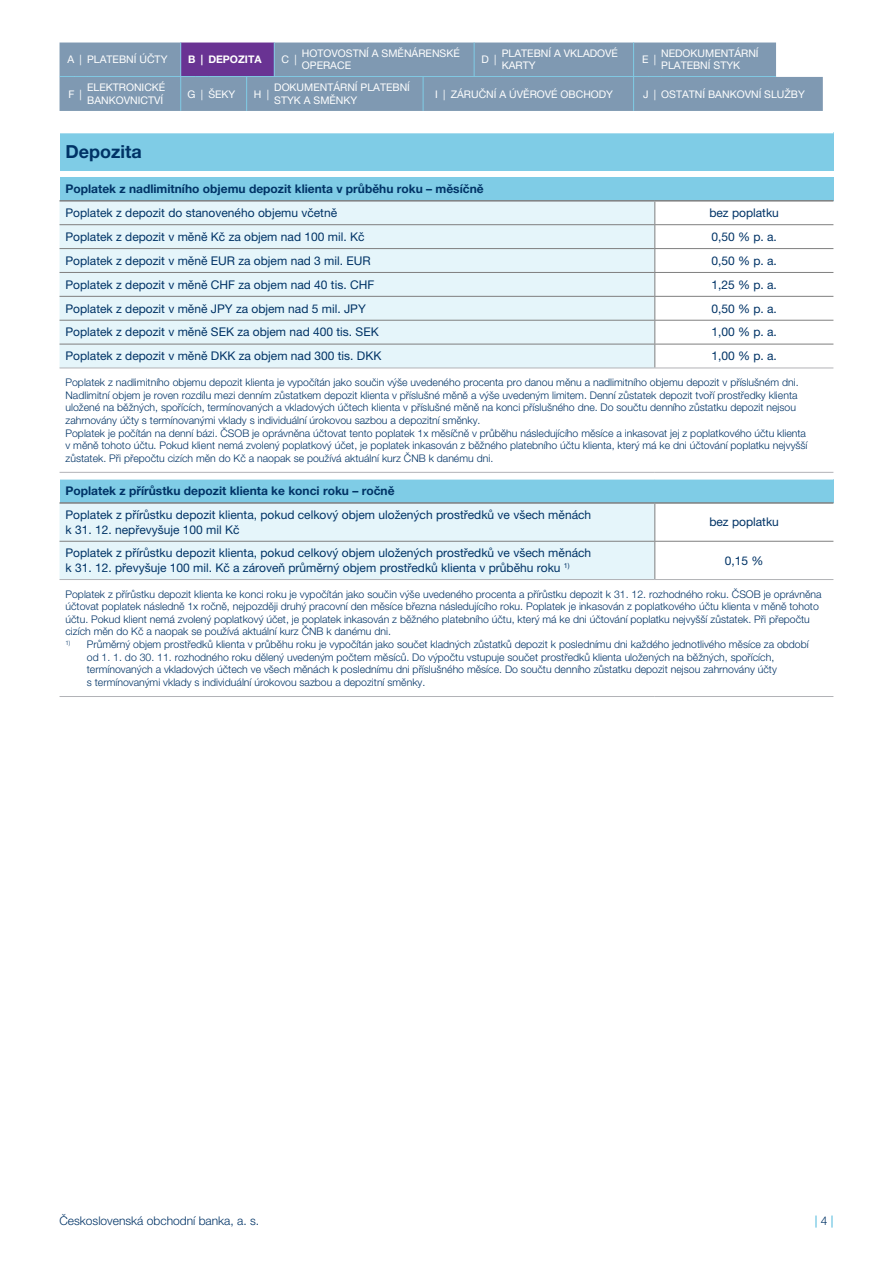
<style>
.page{position:relative;width:893px;height:1263px;background:#fff}
.page>*{position:absolute;margin:0;border:0;box-sizing:border-box;transform-origin:0 0}
.Nadpis_hlavni_2{font:700 18px "Helvetica Neue LT Pro";color:#036}
.Normal_polozka{font:12px/14.4px "Helvetica Neue LT Pro";color:#036}
.Nadpis_hlavni_3{font:700 12px "Helvetica Neue LT Pro";color:#036}
.Normal_polozka_upros{font:12px "Helvetica Neue LT Pro";color:#036}
.t1{font:300 12px "Helvetica Neue LT Pro";color:#036}
.t2{font:300 12px "Helvetica Neue LT Pro";color:#0099cd}
.Normal_poznamka_bez{font:300 10.5px/12.6px "Helvetica Neue LT Pro";color:#036}
.Normal_poznamka{font:300 10.5px/12.6px "Helvetica Neue LT Pro";color:#036}
.t3{font:10.5px/12.6px "Helvetica Neue LT Pro";color:#fff}
.t4{font:700 10.5px "Helvetica Neue LT Pro";color:#fff}
.s1{color:#036}
</style>
<div class="page">
<div style="left:60px;top:133px;width:773px;height:38px;background:#7fcce6"></div>
<div style="left:60px;top:177px;width:773px;height:24px;background:#7fcce6"></div>
<div style="left:60px;top:202px;width:594px;height:166px;background:#e5f5fa"></div>
<hr style="left:60px;top:472px;width:595px;height:1px;background:#b2b3b7">
<hr style="left:655px;top:472px;width:178px;height:1px;background:#b2b3b7">
<hr style="left:60px;top:200px;width:595px;height:2px;background:#7f7f7f">
<hr style="left:655px;top:200px;width:178px;height:2px;background:#7f7f7f">
<hr style="left:60px;top:224px;width:595px;height:1px;background:#7f7f7f">
<hr style="left:655px;top:224px;width:178px;height:1px;background:#7f7f7f">
<hr style="left:60px;top:248px;width:595px;height:1px;background:#7f7f7f">
<hr style="left:655px;top:248px;width:178px;height:1px;background:#7f7f7f">
<hr style="left:60px;top:272px;width:595px;height:1px;background:#7f7f7f">
<hr style="left:655px;top:272px;width:178px;height:1px;background:#7f7f7f">
<hr style="left:60px;top:296px;width:595px;height:1px;background:#7f7f7f">
<hr style="left:655px;top:296px;width:178px;height:1px;background:#7f7f7f">
<hr style="left:60px;top:320px;width:595px;height:1px;background:#7f7f7f">
<hr style="left:655px;top:320px;width:178px;height:1px;background:#7f7f7f">
<hr style="left:60px;top:344px;width:595px;height:1px;background:#7f7f7f">
<hr style="left:655px;top:344px;width:178px;height:1px;background:#7f7f7f">
<svg style="left:654px;top:202px;width:1px;height:166px"></svg>
<hr style="left:60px;top:368px;width:595px;height:1px;background:#b2b3b7">
<hr style="left:655px;top:368px;width:178px;height:1px;background:#b2b3b7">
<div style="left:60px;top:479px;width:773px;height:24px;background:#7fcce6"></div>
<div style="left:60px;top:504px;width:594px;height:75px;background:#e5f5fa"></div>
<hr style="left:60px;top:696px;width:595px;height:1px;background:#b2b3b7">
<hr style="left:655px;top:696px;width:178px;height:1px;background:#b2b3b7">
<hr style="left:60px;top:502px;width:595px;height:2px;background:#7f7f7f">
<hr style="left:655px;top:502px;width:178px;height:2px;background:#7f7f7f">
<hr style="left:60px;top:479px;width:595px;height:1px;background:#fff">
<hr style="left:655px;top:479px;width:178px;height:1px;background:#fff">
<hr style="left:654px;top:504px;width:1px;height:37px;background:#7f7f7f">
<hr style="left:60px;top:541px;width:595px;height:1px;background:#7f7f7f">
<hr style="left:655px;top:541px;width:178px;height:1px;background:#7f7f7f">
<hr style="left:654px;top:542px;width:1px;height:37px;background:#7f7f7f">
<hr style="left:60px;top:579px;width:595px;height:1px;background:#b2b3b7">
<hr style="left:655px;top:579px;width:178px;height:1px;background:#b2b3b7">
<svg style="left:60px;top:43px;width:763px;height:68px;background:#8197b3"></svg>
<hr style="left:633px;top:77px;width:1px;height:34px;background:#80cce6">
<hr style="left:246px;top:77px;width:1px;height:34px;background:#80cce6">
<hr style="left:423px;top:77px;width:1px;height:34px;background:#80cce6">
<hr style="left:180px;top:77px;width:1px;height:34px;background:#80cce6">
<p class="t3" style="left:68px;top:53px;width:8px">A</p>
<p class="t3" style="left:80px;top:53px;width:4px">|</p>
<p class="t3" style="left:87px;top:53px;width:82px">PLATEBNÍ ÚČTY</p>
<p class="t4" style="left:188px;top:53px;width:9px">B</p>
<p class="t4" style="left:201px;top:53px;width:4px">|</p>
<p class="t4" style="left:208px;top:53px;width:55px">DEPOZITA</p>
<p class="t3" style="left:282px;top:53px;width:9px">C</p>
<p class="t3" style="left:294px;top:53px;width:4px">|</p>
<p class="t3" style="left:302px;top:47px;width:159px">HOTOVOSTNÍ A SMĚNÁRENSKÉ<br>OPERACE</p>
<p class="t3" style="left:482px;top:53px;width:9px">D</p>
<p class="t3" style="left:494px;top:53px;width:4px">|</p>
<p class="t3" style="left:502px;top:47px;width:118px">PLATEBNÍ A VKLADOVÉ<br>KARTY</p>
<p class="t3" style="left:642px;top:53px;width:8px">E</p>
<p class="t3" style="left:654px;top:53px;width:4px">|</p>
<p class="t3" style="left:661px;top:47px;width:99px">NEDOKUMENTÁRNÍ<br>PLATEBNÍ STYK</p>
<p class="t3" style="left:68px;top:88px;width:8px">F</p>
<p class="t3" style="left:80px;top:88px;width:4px">|</p>
<p class="t3" style="left:87px;top:81px;width:80px">ELEKTRONICKÉ<br>BANKOVNICTVÍ</p>
<p class="t3" style="left:188px;top:88px;width:9px">G</p>
<p class="t3" style="left:201px;top:88px;width:4px">|</p>
<p class="t3" style="left:208px;top:88px;width:29px">ŠEKY</p>
<p class="t3" style="left:254px;top:88px;width:9px">H</p>
<p class="t3" style="left:267px;top:88px;width:4px">|</p>
<p class="t3" style="left:274px;top:81px;width:137px">DOKUMENTÁRNÍ PLATEBNÍ<br>STYK A SMĚNKY</p>
<p class="t3" style="left:435px;top:88px;width:4px">I</p>
<p class="t3" style="left:443px;top:88px;width:4px">|</p>
<p class="t3" style="left:451px;top:88px;width:164px">ZÁRUČNÍ A ÚVĚROVÉ OBCHODY</p>
<p class="t3" style="left:643px;top:88px;width:7px">J</p>
<p class="t3" style="left:654px;top:88px;width:4px">|</p>
<p class="t3" style="left:661px;top:88px;width:145px">OSTATNÍ BANKOVNÍ SLUŽBY</p>
<p class="Nadpis_hlavni_2" style="left:66px;top:141px;width:78px">Depozita</p>
<p class="Nadpis_hlavni_3" style="left:66px;top:181px;width:420px">Poplatek z nadlimitního objemu depozit klienta v průběhu roku – měsíčně</p>
<p class="Normal_polozka" style="left:66px;top:205px;width:273px">Poplatek z depozit do stanoveného objemu včetně</p>
<p class="Normal_polozka_upros" style="left:709px;top:206px;width:71px">bez poplatku</p>
<p class="Normal_polozka" style="left:66px;top:229px;width:300px">Poplatek z depozit v měně Kč za objem nad 100 mil. Kč</p>
<p class="Normal_polozka_upros" style="left:711px;top:229px;width:67px">0,50 % p. a.</p>
<p class="Normal_polozka" style="left:66px;top:253px;width:307px">Poplatek z depozit v měně EUR za objem nad 3 mil. EUR</p>
<p class="Normal_polozka_upros" style="left:711px;top:253px;width:67px">0,50 % p. a.</p>
<p class="Normal_polozka" style="left:66px;top:277px;width:310px">Poplatek z depozit v měně CHF za objem nad 40 tis. CHF</p>
<p class="Normal_polozka_upros" style="left:711px;top:277px;width:67px">1,25 % p. a.</p>
<p class="Normal_polozka" style="left:66px;top:301px;width:302px">Poplatek z depozit v měně JPY za objem nad 5 mil. JPY</p>
<p class="Normal_polozka_upros" style="left:711px;top:301px;width:67px">0,50 % p. a.</p>
<p class="Normal_polozka" style="left:66px;top:325px;width:315px">Poplatek z depozit v měně SEK za objem nad 400 tis. SEK</p>
<p class="Normal_polozka_upros" style="left:711px;top:325px;width:67px">1,00 % p. a.</p>
<p class="Normal_polozka" style="left:66px;top:349px;width:317px">Poplatek z depozit v měně DKK za objem nad 300 tis. DKK</p>
<p class="Normal_polozka_upros" style="left:711px;top:349px;width:67px">1,00 % p. a.</p>
<p class="Normal_poznamka_bez" style="left:66px;top:376px;width:734px">Poplatek z nadlimitního objemu depozit klienta je vypočítán jako součin výše uvedeného procenta pro danou měnu a nadlimitního objemu depozit v příslušném dni.<br>Nadlimitní objem je roven rozdílu mezi denním zůstatkem depozit klienta v příslušné měně a výše uvedeným limitem. Denní zůstatek depozit tvoří prostředky klienta uložené na běžných, spořících, termínovaných a vkladových účtech klienta v příslušné měně na konci příslušného dne. Do součtu denního zůstatku depozit nejsou zahrnovány účty s termínovanými vklady s individuální úrokovou sazbou a depozitní směnky.</p>
<p class="Normal_poznamka_bez" style="left:66px;top:426px;width:743px">Poplatek je počítán na denní bázi. ČSOB je oprávněna účtovat tento poplatek 1x měsíčně v průběhu následujícího měsíce a inkasovat jej z poplatkového účtu klienta v měně tohoto účtu. Pokud klient nemá zvolený poplatkový účet, je poplatek inkasován z běžného platebního účtu klienta, který má ke dni účtování poplatku nejvyšší zůstatek. Při přepočtu cizích měn do Kč a naopak se používá aktuální kurz ČNB k danému dni.</p>
<p class="Nadpis_hlavni_3" style="left:66px;top:484px;width:331px">Poplatek z přírůstku depozit klienta ke konci roku – ročně</p>
<p class="Normal_polozka" style="left:66px;top:507px;width:527px">Poplatek z přírůstku depozit klienta, pokud celkový objem uložených prostředků ve všech měnách k 31. 12. nepřevyšuje 100 mil Kč</p>
<p class="Normal_polozka_upros" style="left:709px;top:515px;width:71px">bez poplatku</p>
<p class="Normal_polozka" style="left:66px;top:546px;width:527px">Poplatek z přírůstku depozit klienta, pokud celkový objem uložených prostředků ve všech měnách k 31. 12. převyšuje 100 mil. Kč a zároveň průměrný objem prostředků klienta v průběhu roku <sup>1)</sup></p>
<p class="Normal_polozka_upros" style="left:725px;top:553px;width:40px">0,15 %</p>
<p class="Normal_poznamka_bez" style="left:66px;top:587px;width:758px">Poplatek z přírůstku depozit klienta ke konci roku je vypočítán jako součin výše uvedeného procenta a přírůstku depozit k 31. 12. rozhodného roku. ČSOB je oprávněna účtovat poplatek následně 1x ročně, nejpozději druhý pracovní den měsíce března následujícího roku. Poplatek je inkasován z poplatkového účtu klienta v měně tohoto účtu. Pokud klient nemá zvolený poplatkový účet, je poplatek inkasován z běžného platebního účtu, který má ke dni účtování poplatku nejvyšší zůstatek. Při přepočtu cizích měn do Kč a naopak se používá aktuální kurz ČNB k danému dni.</p>
<p class="Normal_poznamka" style="left:87px;top:638px;width:723px;text-indent:-21px"><sup>1)</sup> Průměrný objem prostředků klienta v průběhu roku je vypočítán jako součet kladných zůstatků depozit k poslednímu dni každého jednotlivého měsíce za období od 1. 1. do 30. 11. rozhodného roku dělený uvedeným počtem měsíců. Do výpočtu vstupuje součet prostředků klienta uložených na běžných, spořících, termínovaných a vkladových účtech ve všech měnách k poslednímu dni příslušného měsíce. Do součtu denního zůstatku depozit nejsou zahrnovány účty<br>s termínovanými vklady s individuální úrokovou sazbou a depozitní směnky.</p>
<p class="t1" style="left:60px;top:1213px;width:201px">Československá obchodní banka, a. s.</p>
<p class="t2" style="left:815px;top:1213px;width:20px">| <span class="s1">4</span> |</p>
</div>
